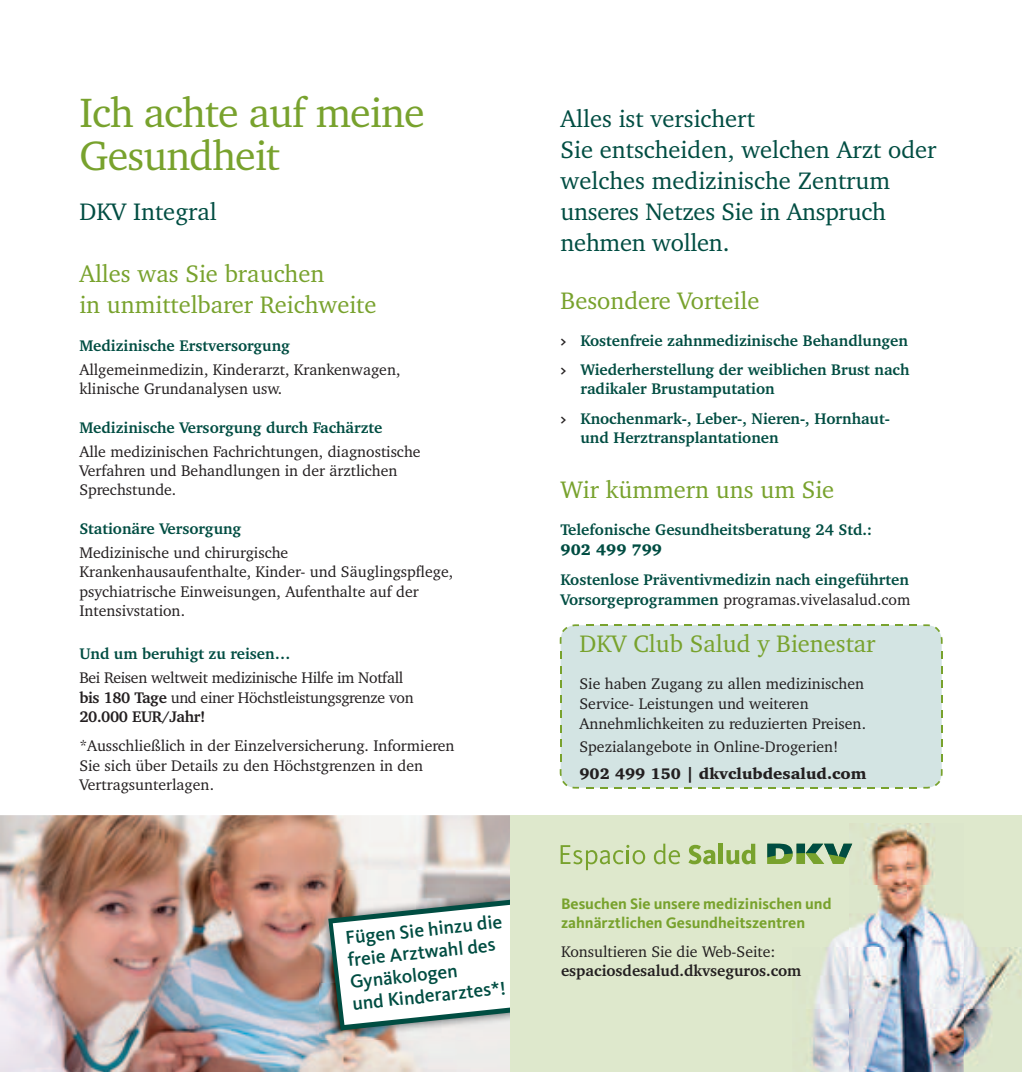
<style>
.page{position:relative;width:1022px;height:1072px;background:#fff}
.page>*{position:absolute;margin:0;border:0;box-sizing:border-box;transform-origin:0 0}
.t1{font:42px/43.4px "Charter IT Cby BT";letter-spacing:-.02em;color:#78a22d}
.t2{font:24.5px/31px "Charter IT Cby BT";color:#004d42}
.t3{font:24.5px/31px "Charter IT Cby BT";color:#78a22d}
.t4{font:500 19.25px/22.1px "Kievit";color:#004d42}
.t5{font:15.75px/19.2px "Charter IT Cby BT";color:#231f20}
.t6{font:700 15.75px/29.2px "Charter IT Cby BT";color:#004d42}
.t7{font:15.75px/19.2px "Charter IT Cby BT";letter-spacing:-.02em;color:#231f20}
.t8{font:700 15.75px/19.2px "Kievit";color:#78a22d}
.t9{font:700 15.75px "Charter IT Cby BT";color:#231f20}
.t10{font:900 15.75px "Charter IT Cby BT";color:#231f20}
.t11{font:900 15.75px "Charter IT Cby BT";color:#004d42}
.s1{font-weight:700}
.s2{font-family:"Kievit";font-weight:500;color:#231f20}
.s3{font-weight:400;color:#231f20}
</style>
<div class="page">
<div style="left:560px;top:624px;width:383px;height:164px;background:#d3e4e3"></div>
<img style="left:0;top:815px;width:511px;height:256px">
<img style="left:319px;top:870px;width:192px;height:169px">
<svg style="left:328px;top:879px;width:183px;height:151px;background:#a8aaa7"></svg>
<svg style="left:333px;top:884px;width:178px;height:140px"></svg>
<div style="left:511px;top:815px;width:511px;height:256px;background:#dee8cc"></div>
<img style="left:811px;top:823px;width:210px;height:248px">
<svg style="left:767px;top:843px;width:85px;height:21px"></svg>
<svg style="left:561px;top:844px;width:84px;height:26px"></svg>
<svg style="left:654px;top:843px;width:26px;height:21px"></svg>
<svg style="left:688px;top:844px;width:28px;height:20px"></svg>
<hr style="left:719px;top:843px;width:4px;height:21px;background:#78a22d">
<svg style="left:726px;top:843px;width:30px;height:21px"></svg>
<h1 class="t1" style="left:79px;top:93px;width:347px">Ich achte auf meine<br>Gesundheit</h1>
<h2 class="t2" style="left:79px;top:197px;width:139px">DKV Integral</h2>
<h2 class="t3" style="left:79px;top:259px;width:299px">Alles was Sie brauchen<br>in unmittelbarer Reichweite</h2>
<p class="t6" style="left:79px;top:331px;width:212px">Medizinische Erstversorgung</p>
<p class="t5" style="left:79px;top:361px;width:323px">Allgemeinmedizin, Kinderarzt, Krankenwagen, klinische Grundanalysen usw.</p>
<p class="t6" style="left:79px;top:413px;width:305px">Medizinische Versorgung durch Fachärzte</p>
<p class="t5" style="left:79px;top:443px;width:343px">Alle medizinischen Fachrichtungen, diagnostische<br>Verfahren und Behandlungen in der ärztlichen<br>Sprechstunde.</p>
<p class="t6" style="left:79px;top:515px;width:163px">Stationäre Versorgung</p>
<p class="t5" style="left:79px;top:544px;width:375px">Medizinische und chirurgische Krankenhausaufenthalte, Kinder- und Säuglingspflege, psychiatrische Einweisungen, Aufenthalte auf der Intensivstation.</p>
<p class="t6" style="left:79px;top:640px;width:213px">Und um beruhigt zu reisen…</p>
<p class="t7" style="left:79px;top:669px;width:336px">Bei Reisen weltweit medizinische Hilfe im Notfall <span class="s1">bis 180 Tage</span> und einer Höchstleistungsgrenze von<br><span class="s1">20.000 EUR/Jahr!</span></p>
<p class="t5" style="left:79px;top:737px;width:377px">*Ausschließlich in der Einzelversicherung. Informieren<br>Sie sich über Details zu den Höchstgrenzen in den<br>Vertragsunterlagen.</p>
<p class="t4" style="left:344px;top:928px;width:159px;rotate:-6deg">Fügen Sie hinzu die freie Arztwahl des<br>Gynäkologen<br>und Kinderarztes*!</p>
<h2 class="t2" style="left:561px;top:104px;width:377px">Alles ist versichert<br>Sie entscheiden, welchen Arzt oder welches medizinische Zentrum unseres Netzes Sie in Anspruch nehmen wollen.</h2>
<h2 class="t3" style="left:561px;top:287px;width:200px">Besondere Vorteile</h2>
<p class="t6" style="left:561px;top:327px;width:350px"><span class="s2">&gt;</span> Kostenfreie zahnmedizinische Behandlungen <span class="s2">&gt;</span> Wiederherstellung der weiblichen Brust nach</p>
<p class="t6" style="left:561px;top:375px;width:331px;text-indent:20px">radikaler Brustamputation<br><span class="s2">&gt;</span> Knochenmark-, Leber-, Nieren-, Hornhaut-</p>
<p class="t6" style="left:580px;top:424px;width:200px">und Herztransplantationen</p>
<h2 class="t3" style="left:561px;top:476px;width:275px">Wir kümmern uns um Sie</h2>
<p class="t6" style="left:561px;top:516px;width:313px">Telefonische Gesundheitsberatung 24 Std.:</p>
<p class="t11" style="left:561px;top:543px;width:103px">902 499 799</p>
<p class="t6" style="left:561px;top:571px;width:351px;line-height:20.1px">Kostenlose Präventivmedizin nach eingeführten<br>Vorsorgeprogrammen <span class="s3">programas.vivelasalud.com</span></p>
<h2 class="t3" style="left:579px;top:629px;width:298px">DKV Club Salud y Bienestar</h2>
<p class="t5" style="left:579px;top:675px;width:288px;line-height:20.1px">Sie haben Zugang zu allen medizinischen<br>Service- Leistungen und weiteren<br>Annehmlichkeiten zu reduzierten Preisen.</p>
<p class="t5" style="left:579px;top:738px;width:260px">Spezialangebote in Online-Drogerien!</p>
<p class="t10" style="left:579px;top:767px;width:288px">902 499 150 | dkvclubdesalud.com</p>
<p class="t8" style="left:561px;top:895px;width:272px">Besuchen Sie unsere medizinischen und zahnärztlichen Gesundheitszentren</p>
<p class="t5" style="left:561px;top:942px;width:216px">Konsultieren Sie die Web-Seite:</p>
<p class="t9" style="left:561px;top:963px;width:242px">espaciosdesalud.dkvseguros.com</p>
</div>
